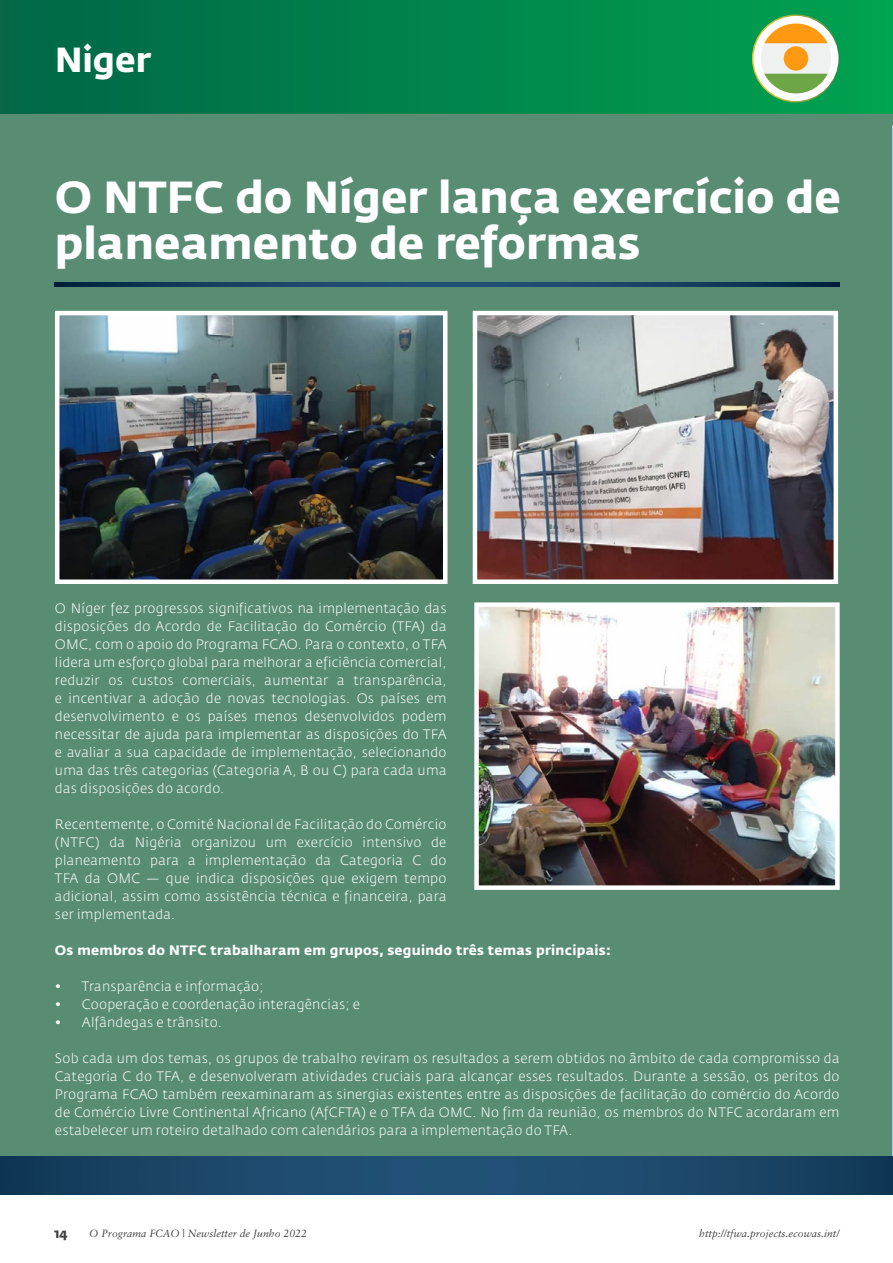
<style>
.page{position:relative;width:893px;height:1263px;background:#fff}
.page>*{position:absolute;margin:0;border:0;box-sizing:border-box;transform-origin:0 0}
.t1{font:700 44.4px/46.3px "Fedra Sans Std";color:#fff}
.t2{font:700 34.5px "Fedra Sans Std";color:#fff}
.t3{font:300 13.5px/18px "Fedra Sans Std";letter-spacing:.02em;color:#fff;text-align:justify}
.t4{font:700 13.5px "Fedra Sans Std";letter-spacing:.02em;color:#fff}
.t5{font:700 13.5px "Fedra Sans Std";color:#414042}
.t6{font:italic 10.5px "Sabon LT Std";color:#414042}
</style>
<div class="page">
<div style="left:0;top:113px;width:893px;height:1082px;background:#588d73"></div>
<div style="left:0;top:0;width:893px;height:113px;background:linear-gradient(to right,#006647,#01a250)"></div>
<svg style="left:0;top:1157px;width:888px;height:38px;background:#1b4669"></svg>
<svg style="left:55px;top:283px;width:785px;height:3px;background:#153f60"></svg>
<img style="left:60px;top:316px;width:382px;height:263px">
<div style="left:55px;top:311px;width:392px;height:273px;border:4px solid #fff"></div>
<img style="left:478px;top:316px;width:355px;height:263px">
<div style="left:473px;top:311px;width:365px;height:273px;border:4px solid #fff"></div>
<img style="left:479px;top:607px;width:356px;height:278px">
<div style="left:474px;top:602px;width:366px;height:288px;border:4px solid #fff"></div>
<svg style="left:753px;top:15px;width:86px;height:87px"></svg>
<div style="left:752px;top:14px;width:88px;height:89px;border:2px solid #fff;border-radius:50%"></div>
<svg style="left:761px;top:24px;width:70px;height:69px"></svg>
<div style="left:784px;top:46px;width:24px;height:25px;background:#ff9912;border-radius:50%"></div>
<div style="left:888px;top:1157px;width:5px;height:38px;background:#0d3452"></div>
<h2 class="t2" style="left:55px;top:38px;width:97px">Niger</h2>
<h1 class="t1" style="left:55px;top:174px;width:788px">O NTFC do Níger lança exercício de planeamento de reformas</h1>
<p class="t3" style="left:55px;top:599px;width:393px">O Níger fez progressos significativos na implementação das disposições do Acordo de Facilitação do Comércio (TFA) da OMC, com o apoio do Programa FCAO. Para o contexto, o TFA lidera um esforço global para melhorar a eficiência comercial, reduzir os custos comerciais, aumentar a transparência, e incentivar a adoção de novas tecnologias. Os países em desenvolvimento e os países menos desenvolvidos podem necessitar de ajuda para implementar as disposições do TFA e avaliar a sua capacidade de implementação, selecionando uma das três categorias (Categoria A, B ou C) para cada uma das disposições do acordo.</p>
<p class="t3" style="left:55px;top:815px;width:393px">Recentemente, o Comité Nacional de Facilitação do Comércio (NTFC) da Nigéria organizou um exercício intensivo de planeamento para a implementação da Categoria C do TFA da OMC — que indica disposições que exigem tempo adicional, assim como assistência técnica e financeira, para ser implementada.</p>
<p class="t4" style="left:55px;top:942px;width:557px">Os membros do NTFC trabalharam em grupos, seguindo três temas principais:</p>
<p class="t3" style="left:55px;top:977px;width:210px">• Transparência e informação;</p>
<p class="t3" style="left:55px;top:995px;width:306px">• Cooperação e coordenação interagências; e</p>
<p class="t3" style="left:55px;top:1013px;width:168px">• Alfândegas e trânsito.</p>
<p class="t3" style="left:55px;top:1049px;width:786px">Sob cada um dos temas, os grupos de trabalho reviram os resultados a serem obtidos no âmbito de cada compromisso da Categoria C do TFA, e desenvolveram atividades cruciais para alcançar esses resultados. Durante a sessão, os peritos do Programa FCAO também reexaminaram as sinergias existentes entre as disposições de facilitação do comércio do Acordo de Comércio Livre Continental Africano (AfCFTA) e o TFA da OMC. No fim da reunião, os membros do NTFC acordaram em estabelecer um roteiro detalhado com calendários para a implementação do TFA.</p>
<p class="t5" style="left:54px;top:1225px;width:15px">14</p>
<p class="t6" style="left:89px;top:1227px;width:219px">O Programa FCAO | Newsletter de Junho 2022</p>
<p class="t6" style="left:699px;top:1227px;width:142px">http://tfwa.projects.ecowas.int/</p>
</div>
